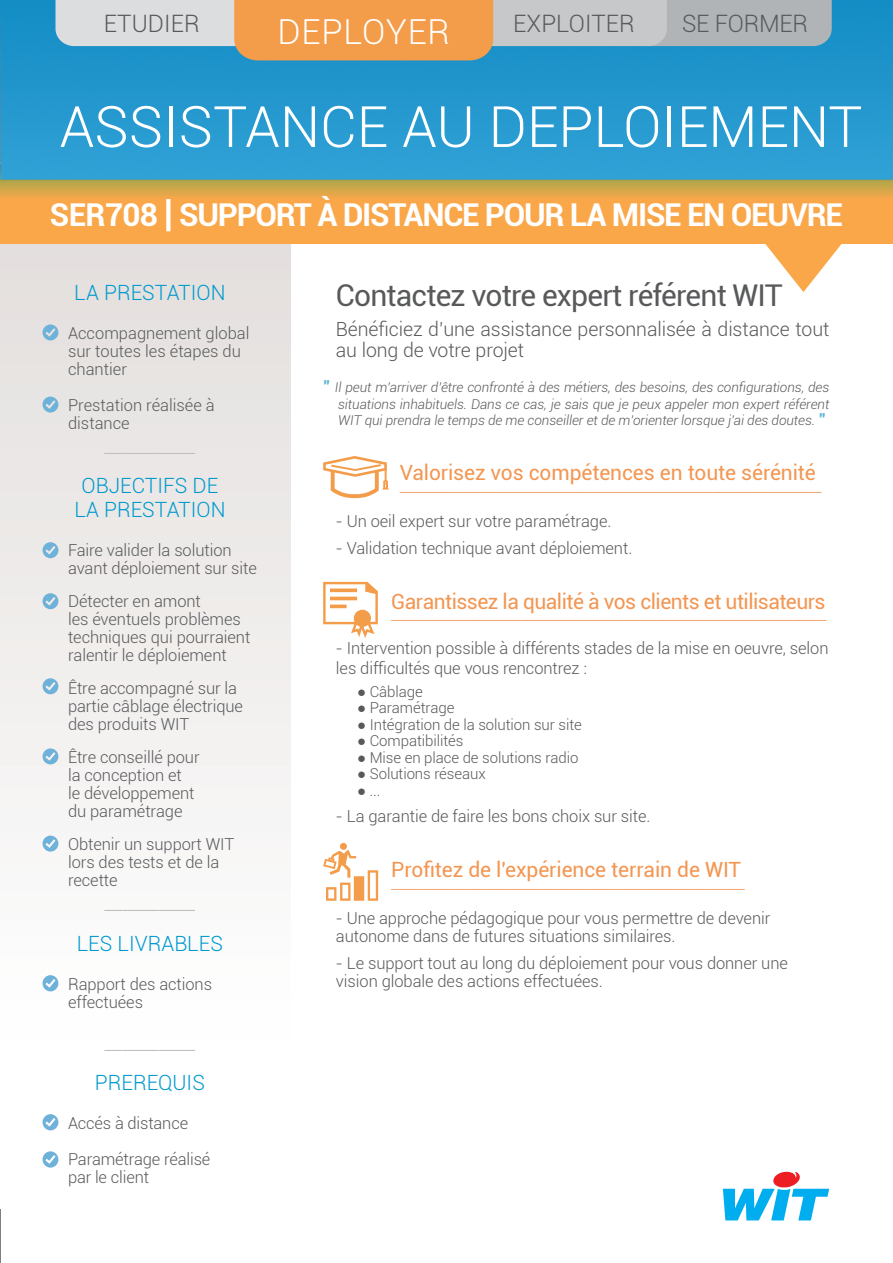
<style>
.page{position:relative;width:893px;height:1263px;background:#fff}
.page>*{position:absolute;margin:0;border:0;box-sizing:border-box;transform-origin:0 0}
.t1{font:300 57px "Roboto";color:#fff}
.t2{font:300 34.5px "Roboto";letter-spacing:.025em;color:#fff}
.t3{font:700 31.5px "Roboto";letter-spacing:-.04em;color:#fff}
.t4{font:30px "Roboto";letter-spacing:-.025em;color:#58595b}
.t5{font:300 24px "Roboto";letter-spacing:.005em;color:#58595b}
.t6{font:21px "Roboto";letter-spacing:-.005em;color:#f39652}
.t7{font:300 21px/24px "Roboto";color:#0099ce;text-align:center}
.t8{font:21px "Roboto";letter-spacing:-.025em;color:#f39652}
.t9{font:300 21px "Roboto";color:#bcbec0}
.t10{font:300 19.5px/21px "Roboto";letter-spacing:-.005em;color:#58595b}
.t11{font:300 16.5px/18px "Roboto";letter-spacing:-.005em;color:#58595b}
.t12{font:300 16.5px "Roboto";color:#f39652}
.t13{font:300 15px "Roboto";letter-spacing:-.005em;color:#58595b}
.t14{font:italic 300 13.5px/16.5px "Roboto";letter-spacing:-.005em;color:#58595b;text-align:justify}
.s1{font-size:37.5px}
.s2{font-weight:900;font-style:normal;font-size:16.5px;color:#5cb3cf}
.s3{font-family:"Arial";font-weight:400}
</style>
<div class="page">
<hr style="left:0;top:0;width:1px;height:1263px;background:#000">
<div style="left:0;top:180px;width:291px;height:1029px;background:#fff"></div>
<div style="left:0;top:180px;width:291px;height:928px;background:linear-gradient(to bottom,#e0dcda,#fff)"></div>
<svg style="left:763px;top:243px;width:81px;height:49px"></svg>
<svg style="left:0;top:163px;width:893px;height:80px;background:#eda64a"></svg>
<img style="left:0;top:0;width:893px;height:180px">
<svg style="left:55px;top:0;width:777px;height:60px;background:#b9b1a0"></svg>
<svg style="left:43px;top:324px;width:15px;height:16px"></svg>
<svg style="left:43px;top:396px;width:15px;height:16px"></svg>
<svg style="left:43px;top:542px;width:15px;height:16px"></svg>
<svg style="left:43px;top:678px;width:15px;height:16px"></svg>
<svg style="left:43px;top:836px;width:15px;height:16px"></svg>
<svg style="left:43px;top:748px;width:15px;height:16px"></svg>
<svg style="left:43px;top:593px;width:15px;height:16px"></svg>
<svg style="left:323px;top:843px;width:55px;height:58px"></svg>
<svg style="left:323px;top:582px;width:55px;height:56px"></svg>
<svg style="left:323px;top:456px;width:66px;height:42px"></svg>
<svg style="left:723px;top:1171px;width:106px;height:49px"></svg>
<svg style="left:43px;top:975px;width:15px;height:16px"></svg>
<svg style="left:43px;top:1114px;width:15px;height:16px"></svg>
<svg style="left:43px;top:1151px;width:15px;height:16px"></svg>
<h3 class="t5" style="left:104px;top:7px;width:97px">ETUDIER</h3>
<h3 class="t5" style="left:513px;top:7px;width:123px">EXPLOITER</h3>
<h3 class="t5" style="left:682px;top:7px;width:128px">SE FORMER</h3>
<h2 class="t2" style="left:277px;top:8px;width:174px">DEPLOYER</h2>
<h1 class="t1" style="left:60px;top:87px;width:804px">ASSISTANCE AU DEPLOIEMENT</h1>
<h3 class="t3" style="left:50px;top:192px;width:795px">SER708 <span class="s1">|</span> SUPPORT À DISTANCE POUR LA MISE EN OEUVRE</h3>
<p class="t7" style="left:74px;top:279px;width:153px">LA PRESTATION</p>
<p class="t11" style="left:68px;top:323px;width:183px">Accompagnement global sur toutes les étapes du chantier</p>
<p class="t11" style="left:68px;top:395px;width:148px">Prestation réalisée à distance</p>
<p class="t9" style="left:105px;top:431px;width:92px">__________</p>
<p class="t7" style="left:74px;top:473px;width:153px">OBJECTIFS DE<br>LA PRESTATION</p>
<p class="t11" style="left:68px;top:541px;width:190px">Faire valider la solution avant déploiement sur site</p>
<p class="t11" style="left:68px;top:592px;width:184px">Détecter en amont<br>les éventuels problèmes techniques qui pourraient ralentir le déploiement</p>
<p class="t11" style="left:68px;top:679px;width:177px">Être accompagné sur la partie câblage électrique des produits WIT</p>
<p class="t11" style="left:68px;top:748px;width:133px">Être conseillé pour la conception et<br>le développement du paramétrage</p>
<p class="t11" style="left:68px;top:835px;width:168px">Obtenir un support WIT lors des tests et de la recette</p>
<p class="t9" style="left:105px;top:888px;width:92px">__________</p>
<p class="t7" style="left:77px;top:930px;width:148px">LES LIVRABLES</p>
<p class="t11" style="left:68px;top:974px;width:146px">Rapport des actions effectuées</p>
<p class="t9" style="left:105px;top:1028px;width:92px">__________</p>
<p class="t7" style="left:95px;top:1070px;width:112px">PREREQUIS</p>
<p class="t11" style="left:68px;top:1105px;width:144px;line-height:36px">Accés à distance<br>Paramétrage réalisé</p>
<p class="t11" style="left:68px;top:1168px;width:82px">par le client</p>
<h3 class="t4" style="left:336px;top:275px;width:448px">Contactez votre expert référent WIT</h3>
<p class="t10" style="left:336px;top:318px;width:495px">Bénéficiez d’une assistance personnalisée à distance tout au long de votre projet</p>
<p class="t14" style="left:338px;top:379px;width:493px;text-indent:-15px"><span class="s2">"</span> Il peut m’arriver d’être confronté à des métiers, des besoins, des configurations, des situations inhabituels. Dans ce cas, je sais que je peux appeler mon expert référent WIT qui prendra le temps de me conseiller et de m’orienter lorsque j’ai des doutes. <span class="s2">"</span></p>
<p class="t6" style="left:400px;top:458px;width:418px">Valorisez vos compétences en toute sérénité</p>
<p class="t12" style="left:400px;top:475px;width:423px">______________________________________________________________</p>
<p class="t11" style="left:336px;top:512px;width:277px">- Un oeil expert sur votre paramétrage.</p>
<p class="t11" style="left:336px;top:538px;width:298px">- Validation technique avant déploiement.</p>
<p class="t8" style="left:391px;top:587px;width:436px">Garantissez la qualité à vos clients et utilisateurs</p>
<p class="t12" style="left:391px;top:603px;width:437px">________________________________________________________________</p>
<p class="t11" style="left:336px;top:638px;width:494px;line-height:19.8px">- Intervention possible à différents stades de la mise en oeuvre, selon les difficultés que vous rencontrez :</p>
<p class="t13" style="left:357px;top:681px;width:67px"><span class="s3">●</span> Câblage</p>
<p class="t13" style="left:357px;top:697px;width:99px"><span class="s3">●</span> Paramétrage</p>
<p class="t13" style="left:357px;top:714px;width:226px"><span class="s3">●</span> Intégration de la solution sur site</p>
<p class="t13" style="left:357px;top:730px;width:108px"><span class="s3">●</span> Compatibilités</p>
<p class="t13" style="left:357px;top:747px;width:223px"><span class="s3">●</span> Mise en place de solutions radio</p>
<p class="t13" style="left:357px;top:763px;width:130px"><span class="s3">●</span> Solutions réseaux</p>
<p class="t13" style="left:357px;top:780px;width:25px"><span class="s3">●</span> ...</p>
<p class="t11" style="left:336px;top:807px;width:316px">- La garantie de faire les bons choix sur site.</p>
<p class="t6" style="left:391px;top:855px;width:351px">Profitez de l'expérience terrain de WIT</p>
<p class="t12" style="left:391px;top:871px;width:355px">____________________________________________________</p>
<p class="t11" style="left:336px;top:909px;width:436px">- Une approche pédagogique pour vous permettre de devenir autonome dans de futures situations similaires.</p>
<p class="t11" style="left:336px;top:953px;width:454px">- Le support tout au long du déploiement pour vous donner une vision globale des actions effectuées.</p>
</div>
